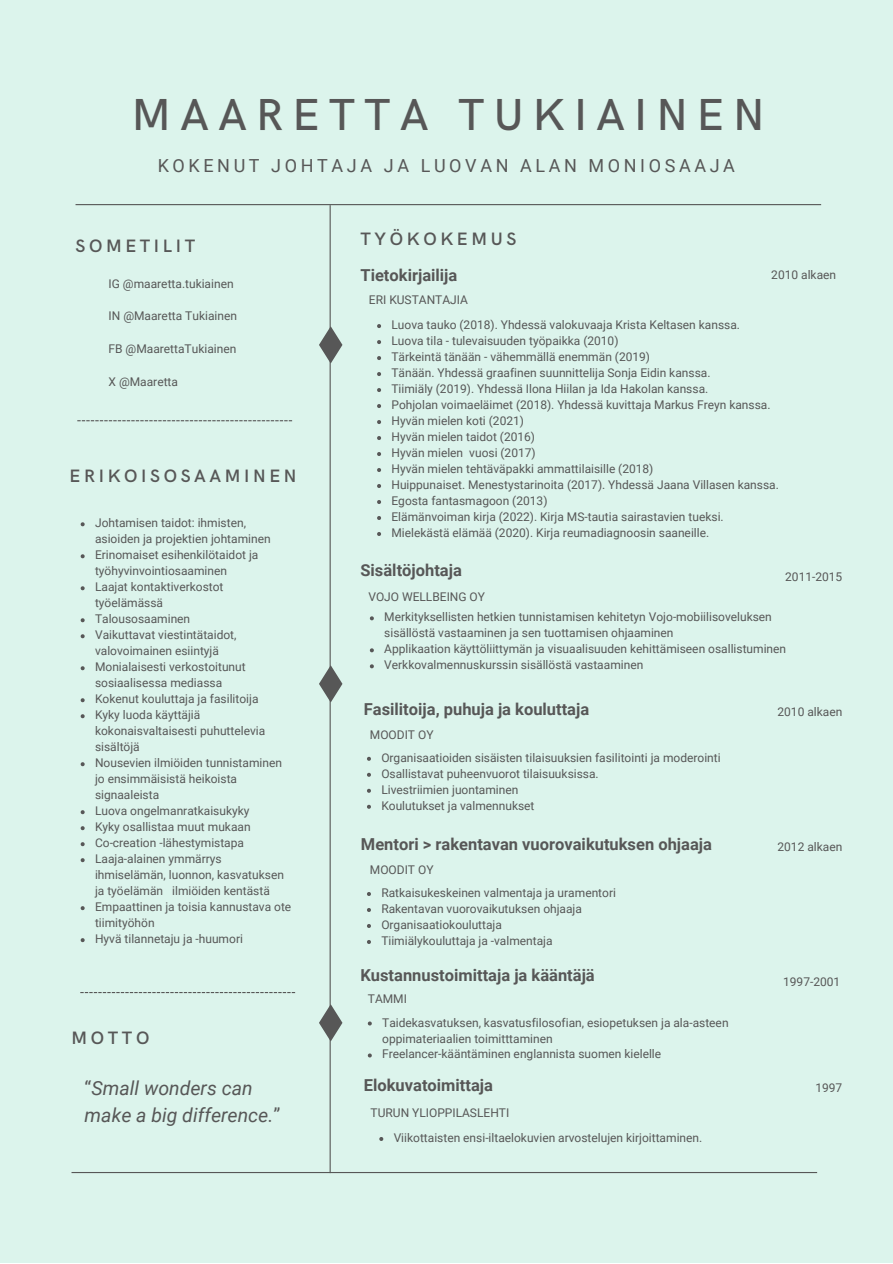
<style>
.page{position:relative;width:893px;height:1264px;background:#fff}
.page>*{position:absolute;margin:0;border:0;box-sizing:border-box;transform-origin:0 0}
.t1{font:500 45px "HK Grotesk";letter-spacing:.2em;color:#575757}
.t2{font:italic 19.5px/27px "Roboto";color:#575757}
.t3{font:600 18px "HK Grotesk";letter-spacing:.2em;color:#575757}
.t4{font:18px "Roboto";letter-spacing:.2em;color:#575757}
.t5{font:700 16.5px "Roboto";color:#575757}
.t6{font:12px/16px "Roboto";color:#575757}
.s1{font-style:normal}
</style>
<div class="page">
<div style="left:0;top:0;width:892px;height:1262px;background:#dcf4ec"></div>
<hr style="left:329px;top:205px;width:2px;height:968px;background:#575757">
<hr style="left:75px;top:204px;width:746px;height:1px;background:#575757">
<svg style="left:77px;top:420px;width:215px;height:1px"></svg>
<hr style="left:71px;top:1171px;width:746px;height:2px;background:#575757">
<svg style="left:319px;top:326px;width:23px;height:37px"></svg>
<svg style="left:319px;top:665px;width:23px;height:37px"></svg>
<svg style="left:319px;top:1004px;width:23px;height:37px"></svg>
<svg style="left:80px;top:992px;width:215px;height:1px"></svg>
<svg style="left:81px;top:522px;width:4px;height:4px"></svg>
<svg style="left:81px;top:554px;width:4px;height:4px"></svg>
<svg style="left:81px;top:586px;width:4px;height:4px"></svg>
<svg style="left:81px;top:618px;width:4px;height:4px"></svg>
<svg style="left:81px;top:634px;width:4px;height:4px"></svg>
<svg style="left:81px;top:666px;width:4px;height:4px"></svg>
<svg style="left:81px;top:698px;width:4px;height:4px"></svg>
<svg style="left:81px;top:714px;width:4px;height:4px"></svg>
<svg style="left:81px;top:762px;width:4px;height:4px"></svg>
<svg style="left:81px;top:810px;width:4px;height:4px"></svg>
<svg style="left:81px;top:826px;width:4px;height:4px"></svg>
<svg style="left:81px;top:842px;width:4px;height:4px"></svg>
<svg style="left:81px;top:858px;width:4px;height:4px"></svg>
<svg style="left:81px;top:906px;width:4px;height:4px"></svg>
<svg style="left:81px;top:938px;width:4px;height:4px"></svg>
<svg style="left:367px;top:756px;width:4px;height:4px"></svg>
<svg style="left:367px;top:772px;width:4px;height:4px"></svg>
<svg style="left:367px;top:788px;width:4px;height:4px"></svg>
<svg style="left:367px;top:804px;width:4px;height:4px"></svg>
<svg style="left:368px;top:1021px;width:4px;height:4px"></svg>
<svg style="left:368px;top:1053px;width:4px;height:4px"></svg>
<svg style="left:377px;top:324px;width:4px;height:4px"></svg>
<svg style="left:377px;top:340px;width:4px;height:4px"></svg>
<svg style="left:377px;top:356px;width:4px;height:4px"></svg>
<svg style="left:377px;top:372px;width:4px;height:4px"></svg>
<svg style="left:377px;top:388px;width:4px;height:4px"></svg>
<svg style="left:377px;top:404px;width:4px;height:4px"></svg>
<svg style="left:377px;top:420px;width:4px;height:4px"></svg>
<svg style="left:377px;top:436px;width:4px;height:4px"></svg>
<svg style="left:377px;top:452px;width:4px;height:4px"></svg>
<svg style="left:377px;top:468px;width:4px;height:4px"></svg>
<svg style="left:377px;top:484px;width:4px;height:4px"></svg>
<svg style="left:377px;top:500px;width:4px;height:4px"></svg>
<svg style="left:377px;top:516px;width:4px;height:4px"></svg>
<svg style="left:377px;top:532px;width:4px;height:4px"></svg>
<svg style="left:370px;top:616px;width:4px;height:4px"></svg>
<svg style="left:370px;top:648px;width:4px;height:4px"></svg>
<svg style="left:370px;top:664px;width:4px;height:4px"></svg>
<svg style="left:379px;top:1137px;width:4px;height:3px"></svg>
<svg style="left:367px;top:892px;width:4px;height:4px"></svg>
<svg style="left:367px;top:908px;width:4px;height:4px"></svg>
<svg style="left:367px;top:924px;width:4px;height:4px"></svg>
<svg style="left:367px;top:940px;width:4px;height:4px"></svg>
<p class="t1" style="left:132px;top:89px;width:634px">MAARETTA TUKIAINEN</p>
<p class="t4" style="left:158px;top:155px;width:578px">KOKENUT JOHTAJA JA LUOVAN ALAN MONIOSAAJA</p>
<p class="t3" style="left:75px;top:235px;width:121px">SOMETILIT</p>
<p class="t6" style="left:109px;top:275px;width:126px">IG @maaretta.tukiainen</p>
<p class="t6" style="left:109px;top:308px;width:130px">IN @Maaretta Tukiainen</p>
<p class="t6" style="left:109px;top:341px;width:129px">FB @MaarettaTukiainen</p>
<p class="t6" style="left:109px;top:374px;width:71px">X @Maaretta</p>
<p class="t3" style="left:70px;top:466px;width:228px">ERIKOISOSAAMINEN</p>
<p class="t6" style="left:95px;top:515px;width:177px">Johtamisen taidot: ihmisten, asioiden ja projektien johtaminen</p>
<p class="t6" style="left:95px;top:547px;width:165px">Erinomaiset esihenkilötaidot ja työhyvinvointiosaaminen</p>
<p class="t6" style="left:95px;top:579px;width:130px">Laajat kontaktiverkostot työelämässä</p>
<p class="t6" style="left:95px;top:611px;width:97px">Talousosaaminen</p>
<p class="t6" style="left:95px;top:627px;width:143px">Vaikuttavat viestintätaidot, valovoimainen esiintyjä</p>
<p class="t6" style="left:95px;top:659px;width:152px">Monialaisesti verkostoitunut sosiaalisessa mediassa</p>
<p class="t6" style="left:95px;top:691px;width:165px">Kokenut kouluttaja ja fasilitoija</p>
<p class="t6" style="left:95px;top:707px;width:172px">Kyky luoda käyttäjiä kokonaisvaltaisesti puhuttelevia sisältöjä</p>
<p class="t6" style="left:95px;top:755px;width:188px">Nousevien ilmiöiden tunnistaminen jo ensimmäisistä heikoista signaaleista</p>
<p class="t6" style="left:95px;top:803px;width:156px">Luova ongelmanratkaisukyky</p>
<p class="t6" style="left:95px;top:819px;width:157px">Kyky osallistaa muut mukaan</p>
<p class="t6" style="left:95px;top:835px;width:150px">Co-creation -lähestymistapa</p>
<p class="t6" style="left:95px;top:851px;width:190px">Laaja-alainen ymmärrys ihmiselämän, luonnon, kasvatuksen ja työelämän ilmiöiden kentästä</p>
<p class="t6" style="left:95px;top:899px;width:198px">Empaattinen ja toisia kannustava ote tiimityöhön</p>
<p class="t6" style="left:95px;top:931px;width:149px">Hyvä tilannetaju ja -huumori</p>
<p class="t3" style="left:71px;top:1028px;width:79px">MOTTO</p>
<p class="t2" style="left:85px;top:1074px;width:197px"><span class="s1">“</span>Small wonders can make a big difference.<span class="s1">”</span></p>
<p class="t3" style="left:360px;top:229px;width:157px">TYÖKOKEMUS</p>
<p class="t5" style="left:360px;top:265px;width:98px">Tietokirjailija</p>
<p class="t6" style="left:369px;top:292px;width:100px">ERI KUSTANTAJIA</p>
<p class="t6" style="left:391px;top:317px;width:350px">Luova tauko (2018). Yhdessä valokuvaaja Krista Keltasen kanssa.</p>
<p class="t6" style="left:391px;top:333px;width:228px">Luova tila - tulevaisuuden työpaikka (2010)</p>
<p class="t6" style="left:391px;top:349px;width:260px">Tärkeintä tänään - vähemmällä enemmän (2019)</p>
<p class="t6" style="left:391px;top:365px;width:320px">Tänään. Yhdessä graafinen suunnittelija Sonja Eidin kanssa.</p>
<p class="t6" style="left:391px;top:381px;width:318px">Tiimiäly (2019). Yhdessä Ilona Hiilan ja Ida Hakolan kanssa.</p>
<p class="t6" style="left:391px;top:397px;width:380px">Pohjolan voimaeläimet (2018). Yhdessä kuvittaja Markus Freyn kanssa.</p>
<p class="t6" style="left:391px;top:413px;width:134px">Hyvän mielen koti (2021)</p>
<p class="t6" style="left:391px;top:429px;width:145px">Hyvän mielen taidot (2016)</p>
<p class="t6" style="left:391px;top:445px;width:146px">Hyvän mielen vuosi (2017)</p>
<p class="t6" style="left:391px;top:461px;width:263px">Hyvän mielen tehtäväpakki ammattilaisille (2018)</p>
<p class="t6" style="left:391px;top:477px;width:389px">Huippunaiset. Menestystarinoita (2017). Yhdessä Jaana Villasen kanssa.</p>
<p class="t6" style="left:391px;top:493px;width:157px">Egosta fantasmagoon (2013)</p>
<p class="t6" style="left:391px;top:509px;width:334px">Elämänvoiman kirja (2022). Kirja MS-tautia sairastavien tueksi.</p>
<p class="t6" style="left:391px;top:525px;width:319px">Mielekästä elämää (2020). Kirja reumadiagnoosin saaneille.</p>
<p class="t5" style="left:360px;top:560px;width:103px">Sisältöjohtaja</p>
<p class="t6" style="left:384px;top:609px;width:389px">Merkityksellisten hetkien tunnistamisen kehitetyn Vojo-mobiilisoveluksen sisällöstä vastaaminen ja sen tuottamisen ohjaaminen</p>
<p class="t6" style="left:384px;top:641px;width:403px">Applikaation käyttöliittymän ja visuaalisuuden kehittämiseen osallistuminen</p>
<p class="t6" style="left:384px;top:657px;width:260px">Verkkovalmennuskurssin sisällöstä vastaaminen</p>
<p class="t6" style="left:771px;top:267px;width:66px">2010 alkaen</p>
<p class="t6" style="left:785px;top:569px;width:59px">2011-2015</p>
<p class="t6" style="left:368px;top:589px;width:118px">VOJO WELLBEING OY</p>
<p class="t5" style="left:364px;top:699px;width:227px">Fasilitoija, puhuja ja kouluttaja</p>
<p class="t6" style="left:370px;top:727px;width:65px">MOODIT OY</p>
<p class="t6" style="left:381px;top:749px;width:341px">Organisaatioiden sisäisten tilaisuuksien fasilitointi ja moderointi</p>
<p class="t6" style="left:381px;top:765px;width:219px">Osallistavat puheenvuorot tilaisuuksissa.</p>
<p class="t6" style="left:381px;top:781px;width:139px">Livestriimien juontaminen</p>
<p class="t6" style="left:381px;top:797px;width:155px">Koulutukset ja valmennukset</p>
<p class="t5" style="left:361px;top:835px;width:352px">Mentori &gt; rakentavan vuorovaikutuksen ohjaaja</p>
<p class="t6" style="left:381px;top:884px;width:236px">Ratkaisukeskeinen valmentaja ja uramentori</p>
<p class="t6" style="left:381px;top:900px;width:202px">Rakentavan vuorovaikutuksen ohjaaja</p>
<p class="t6" style="left:381px;top:916px;width:122px">Organisaatiokouluttaja</p>
<p class="t6" style="left:381px;top:932px;width:173px">Tiimiälykouluttaja ja -valmentaja</p>
<p class="t6" style="left:370px;top:862px;width:65px">MOODIT OY</p>
<p class="t5" style="left:360px;top:965px;width:236px">Kustannustoimittaja ja kääntäjä</p>
<p class="t6" style="left:368px;top:990px;width:41px">TAMMI</p>
<p class="t6" style="left:382px;top:1014px;width:348px">Taidekasvatuksen, kasvatusfilosofian, esiopetuksen ja ala-asteen oppimateriaalien toimitttaminen</p>
<p class="t6" style="left:382px;top:1046px;width:280px">Freelancer-kääntäminen englannista suomen kielelle</p>
<p class="t5" style="left:364px;top:1075px;width:131px">Elokuvatoimittaja</p>
<p class="t6" style="left:370px;top:1104px;width:140px">TURUN YLIOPPILASLEHTI</p>
<p class="t6" style="left:393px;top:1129px;width:310px">Viikottaisten ensi-iltaelokuvien arvostelujen kirjoittaminen.</p>
<p class="t6" style="left:777px;top:704px;width:66px">2010 alkaen</p>
<p class="t6" style="left:777px;top:839px;width:66px">2012 alkaen</p>
<p class="t6" style="left:783px;top:973px;width:59px">1997-2001</p>
<p class="t6" style="left:815px;top:1080px;width:28px">1997</p>
</div>
